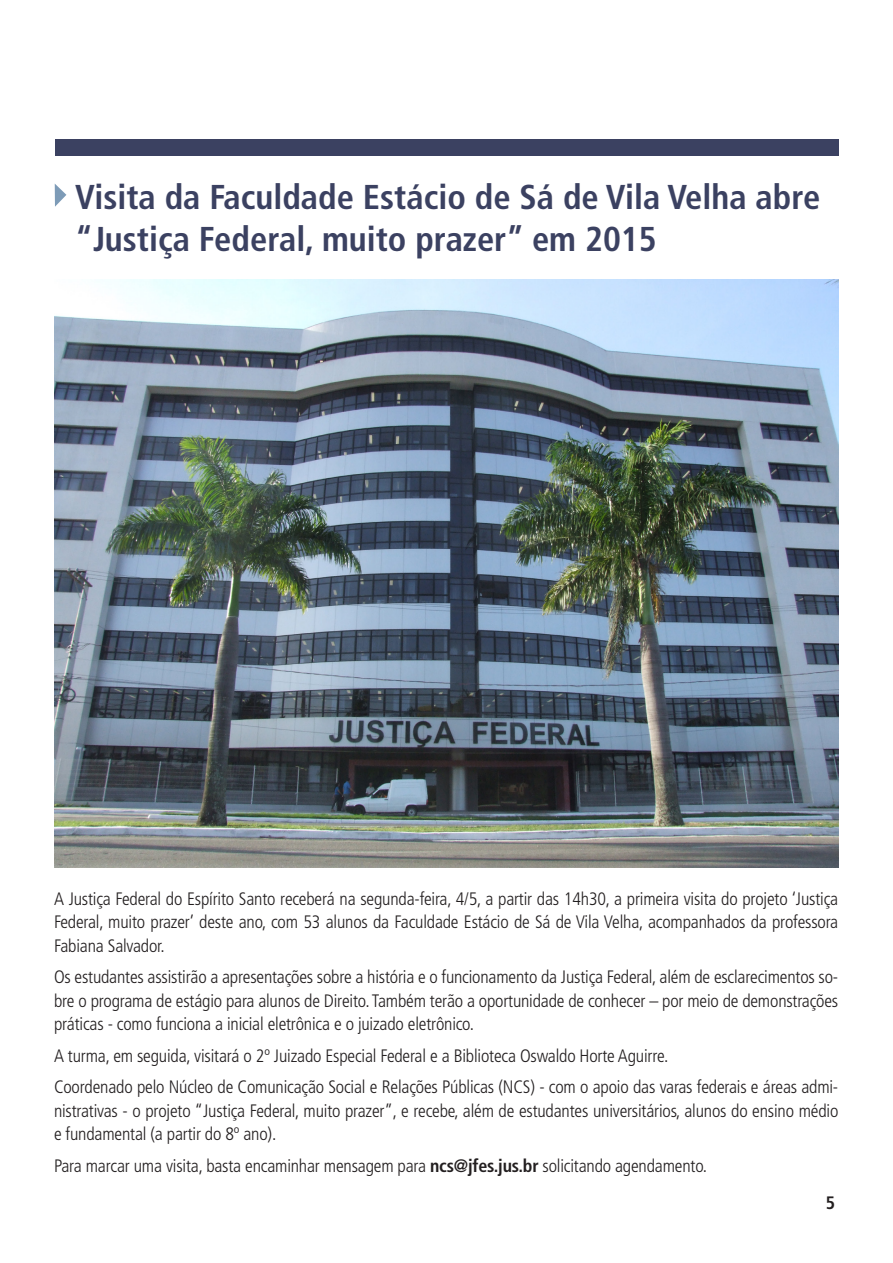
<style>
.page{position:relative;width:893px;height:1263px;background:#fff}
.page>*{position:absolute;margin:0;border:0;box-sizing:border-box;transform-origin:0 0}
.t1{font:condensed 34.5px/41.4px "Frutiger 67 Bold";color:#3b4161}
.t2{font:condensed 18px/23.2px "Frutiger 47 Light";letter-spacing:-.01em;color:#231f20;text-align:justify}
.t3{font:condensed 18px "Frutiger 67 Bold";color:#231f20}
.s1{font-family:"Frutiger 67 Bold"}
</style>
<div class="page">
<div style="left:55px;top:139px;width:783px;height:17px;background:#3b4161"></div>
<img style="left:54px;top:279px;width:784px;height:588px">
<svg style="left:55px;top:184px;width:11px;height:23px"></svg>
<p class="t1" style="left:75px;top:177px;width:747px">Visita da Faculdade Estácio de Sá de Vila Velha abre “Justiça Federal, muito prazer” em 2015</p>
<p class="t2" style="left:54px;top:887px;width:786px">A Justiça Federal do Espírito Santo receberá na segunda-feira, 4/5, a partir das 14h30, a primeira visita do projeto ‘Justiça Federal, muito prazer’ deste ano, com 53 alunos da Faculdade Estácio de Sá de Vila Velha, acompanhados da professora Fabiana Salvador.</p>
<p class="t2" style="left:54px;top:966px;width:786px">Os estudantes assistirão a apresentações sobre a história e o funcionamento da Justiça Federal, além de esclarecimentos so&shy;bre o programa de estágio para alunos de Direito. Também terão a oportunidade de conhecer – por meio de demonstrações práticas - como funciona a inicial eletrônica e o juizado eletrônico.</p>
<p class="t2" style="left:54px;top:1044px;width:616px">A turma, em seguida, visitará o 2º Juizado Especial Federal e a Biblioteca Oswaldo Horte Aguirre.</p>
<p class="t2" style="left:54px;top:1076px;width:786px">Coordenado pelo Núcleo de Comunicação Social e Relações Públicas (NCS) - com o apoio das varas federais e áreas admi&shy;nistrativas - o projeto “Justiça Federal, muito prazer”, e recebe, além de estudantes universitários, alunos do ensino médio e fundamental (a partir do 8º ano).</p>
<p class="t2" style="left:54px;top:1155px;width:655px">Para marcar uma visita, basta encaminhar mensagem para <span class="s1">ncs@jfes.jus.br</span> solicitando agendamento.</p>
<p class="t3" style="left:826px;top:1191px;width:11px">5</p>
</div>
